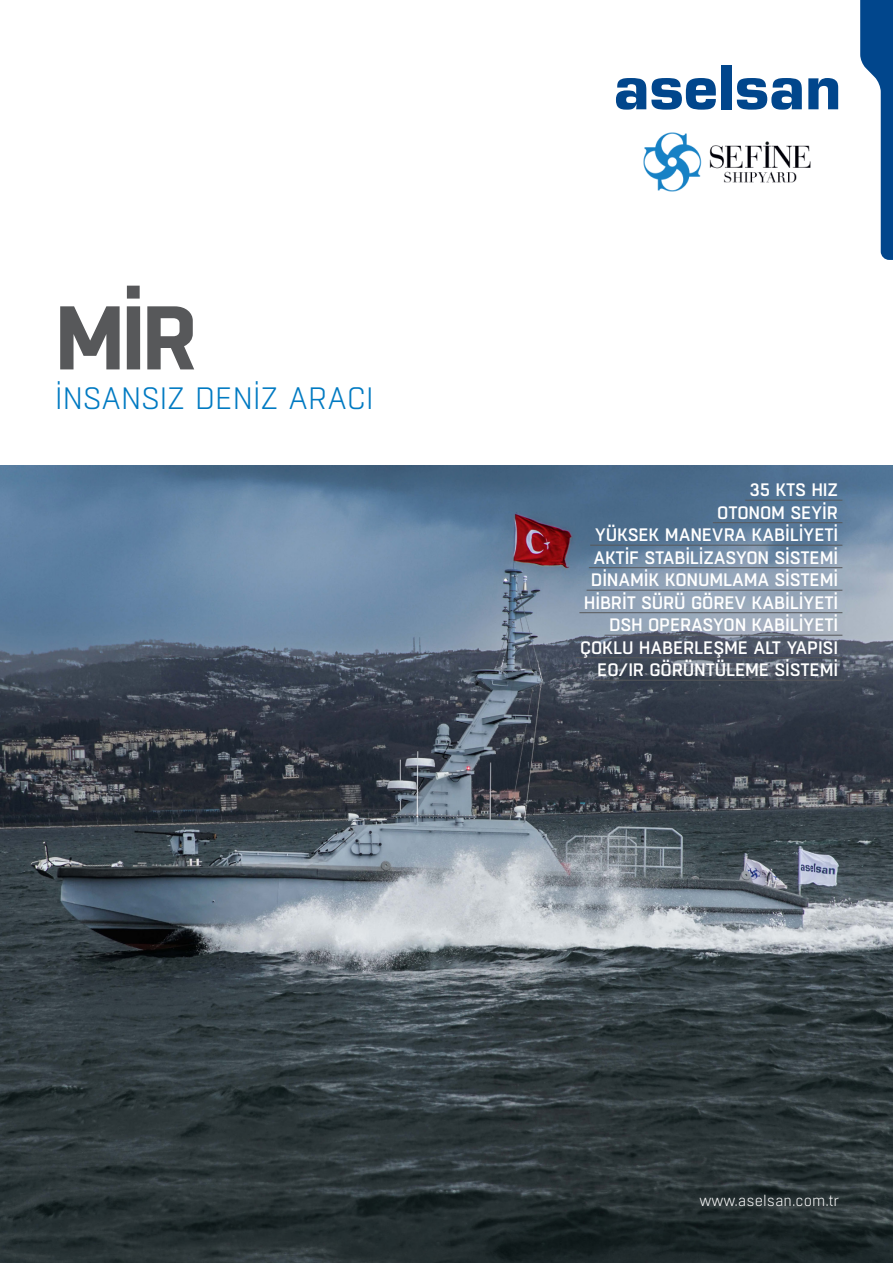
<style>
.page{position:relative;width:893px;height:1263px;background:#fff}
.page>*{position:absolute;margin:0;border:0;box-sizing:border-box;transform-origin:0 0}
.t1{font:700 90px "Boxed";color:#57585a}
.t2{font:300 30.9px "Boxed";letter-spacing:-.015em;color:#007ac2}
.t3{font:500 18px "Boxed";letter-spacing:-.01em;color:#fff}
.t4{font:300 15px "Boxed";color:#fff}
</style>
<div class="page">
<svg style="left:616px;top:78px;width:100px;height:32px"></svg>
<div style="left:721px;top:65px;width:10px;height:44px;background:#01468c"></div>
<svg style="left:737px;top:78px;width:65px;height:32px"></svg>
<svg style="left:808px;top:78px;width:30px;height:31px"></svg>
<svg style="left:860px;top:0;width:33px;height:260px"></svg>
<img style="left:0;top:465px;width:893px;height:798px">
<hr style="left:745px;top:500px;width:97px;height:1px;background:#57585a">
<hr style="left:713px;top:522px;width:129px;height:1px;background:#57585a">
<hr style="left:590px;top:545px;width:252px;height:1px;background:#57585a">
<hr style="left:589px;top:567px;width:253px;height:1px;background:#57585a">
<hr style="left:587px;top:590px;width:255px;height:1px;background:#57585a">
<hr style="left:579px;top:612px;width:263px;height:1px;background:#57585a">
<hr style="left:605px;top:635px;width:237px;height:1px;background:#57585a">
<hr style="left:576px;top:657px;width:266px;height:1px;background:#57585a">
<hr style="left:593px;top:680px;width:249px;height:1px;background:#57585a">
<img style="left:644px;top:133px;width:166px;height:58px">
<p class="t1" style="left:55px;top:277px;width:145px">MİR</p>
<p class="t2" style="left:55px;top:379px;width:321px">İNSANSIZ DENİZ ARACI</p>
<p class="t3" style="left:750px;top:478px;width:90px">35 KTS HIZ</p>
<p class="t3" style="left:717px;top:501px;width:122px">OTONOM SEYİR</p>
<p class="t3" style="left:595px;top:523px;width:245px">YÜKSEK MANEVRA KABİLİYETİ</p>
<p class="t3" style="left:593px;top:546px;width:246px">AKTİF STABİLİZASYON SİSTEMİ</p>
<p class="t3" style="left:591px;top:568px;width:249px">DİNAMİK KONUMLAMA SİSTEMİ</p>
<p class="t3" style="left:584px;top:591px;width:256px">HİBRİT SÜRÜ GÖREV KABİLİYETİ</p>
<p class="t3" style="left:609px;top:613px;width:231px">DSH OPERASYON KABİLİYETİ</p>
<p class="t3" style="left:580px;top:636px;width:260px">ÇOKLU HABERLEŞME ALT YAPISI</p>
<p class="t3" style="left:597px;top:658px;width:242px">EO/IR GÖRÜNTÜLEME SİSTEMİ</p>
<p class="t4" style="left:700px;top:1191px;width:141px">www.aselsan.com.tr</p>
</div>
